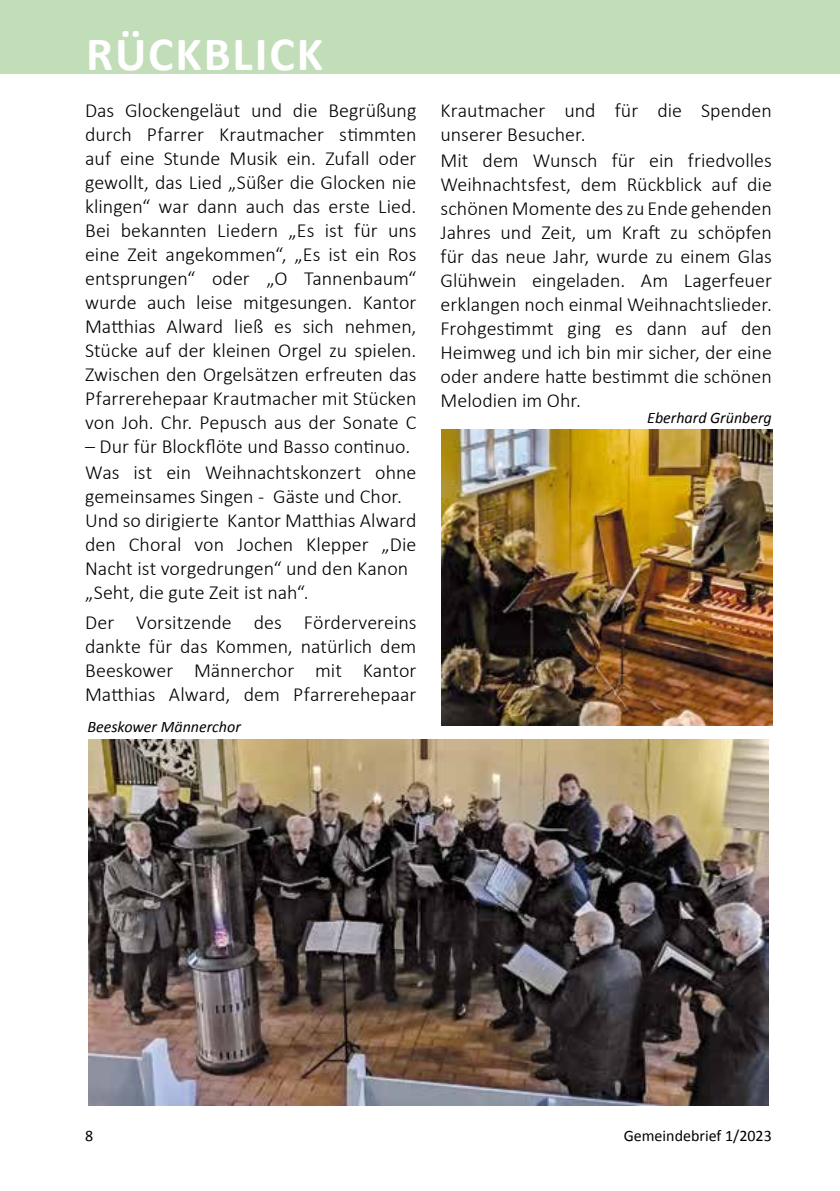
<style>
.page{position:relative;width:840px;height:1191px;background:#fff}
.page>*{position:absolute;margin:0;border:0;box-sizing:border-box;transform-origin:0 0}
.t1{font:700 48px "Calibri";letter-spacing:.04em;color:#fff}
.t2{font:300 20px/24px "Calibri";color:#000;text-align:justify}
.t3{font:italic 16px "Calibri";color:#000}
.t4{font:16px "Calibri";color:#000}
</style>
<div class="page">
<div style="left:0;top:0;width:839px;height:74px;background:#c2deb8"></div>
<img style="left:88px;top:739px;width:680px;height:367px">
<img style="left:441px;top:429px;width:331px;height:297px">
<h1 class="t1" style="left:86px;top:24px;width:238px">RÜCKBLICK</h1>
<p class="t2" style="left:85px;top:100px;width:333px">Das Glockengeläut und die Begrüßung durch Pfarrer Krautmacher stimmten auf eine Stunde Musik ein. Zufall oder gewollt, das Lied „Süßer die Glocken nie klingen“ war dann auch das erste Lied.<br>Bei bekannten Liedern „Es ist für uns eine Zeit angekommen“, „Es ist ein Ros entsprungen“ oder „O Tannenbaum“ wurde auch leise mitgesungen. Kantor Matthias Alward ließ es sich nehmen, Stücke auf der kleinen Orgel zu spielen.<br>Zwischen den Orgelsätzen erfreuten das Pfarrerehepaar Krautmacher mit Stücken von Joh. Chr. Pepusch aus der Sonate C</p>
<p class="t2" style="left:85px;top:435px;width:333px;line-height:26px">– Dur für Blockflöte und Basso continuo.<br>Was ist ein Weihnachtskonzert ohne</p>
<p class="t2" style="left:85px;top:486px;width:333px;text-align:left">gemeinsames Singen - Gäste und Chor.<br>Und so dirigierte Kantor Matthias Alward den Choral von Jochen Klepper „Die Nacht ist vorgedrungen“ und den Kanon „Seht, die gute Zeit ist nah“.</p>
<p class="t2" style="left:85px;top:612px;width:333px">Der Vorsitzende des Fördervereins dankte für das Kommen, natürlich dem Beeskower Männerchor mit Kantor Matthias Alward, dem Pfarrerehepaar</p>
<p class="t3" style="left:87px;top:717px;width:155px">Beeskower Männerchor</p>
<p class="t2" style="left:440px;top:100px;width:333px">Krautmacher und für die Spenden unserer Besucher.</p>
<p class="t2" style="left:440px;top:150px;width:333px">Mit dem Wunsch für ein friedvolles Weihnachtsfest, dem Rückblick auf die schönen Momente des zu Ende gehenden Jahres und Zeit, um Kraft zu schöpfen für das neue Jahr, wurde zu einem Glas Glühwein eingeladen. Am Lagerfeuer erklangen noch einmal Weihnachtslieder.<br>Frohgestimmt ging es dann auf den Heimweg und ich bin mir sicher, der eine oder andere hatte bestimmt die schönen Melodien im Ohr.</p>
<p class="t3" style="left:646px;top:408px;width:126px">Eberhard Grünberg</p>
<p class="t4" style="left:85px;top:1125px;width:10px">8</p>
<p class="t4" style="left:623px;top:1125px;width:149px">Gemeindebrief 1/2023</p>
</div>
